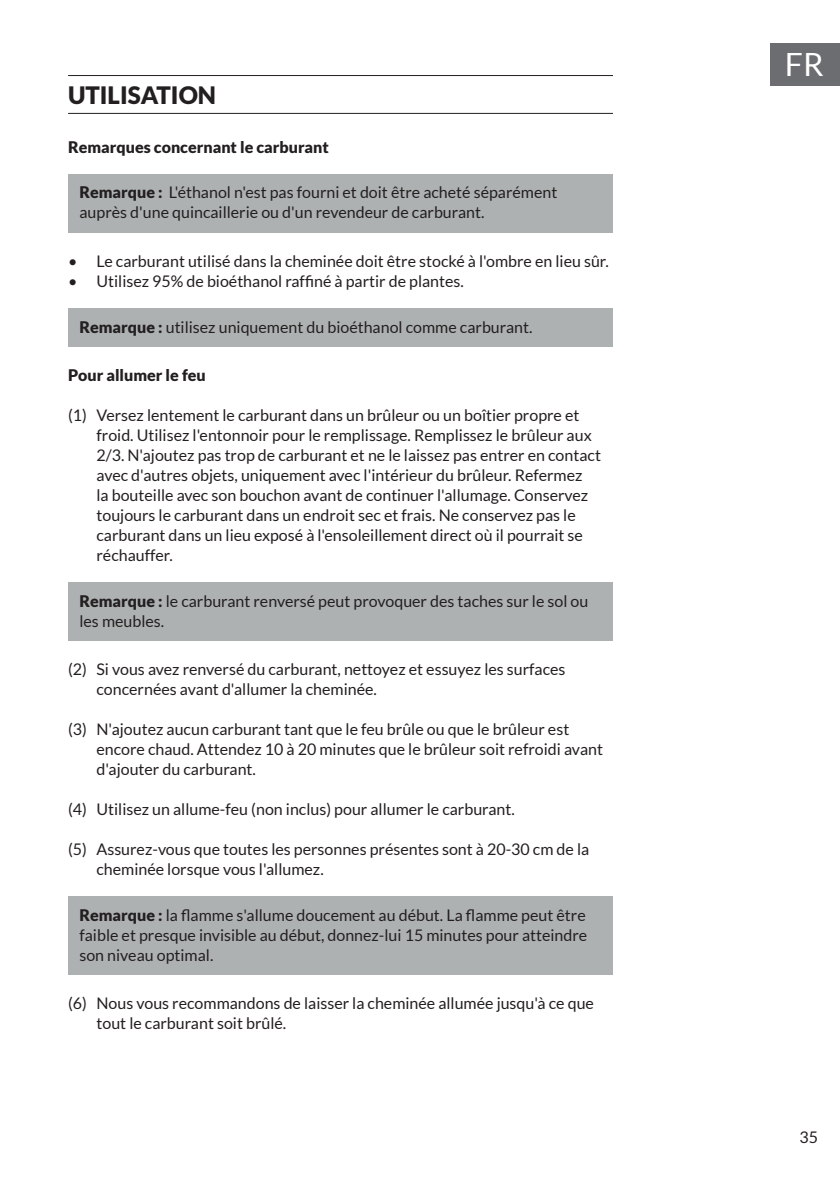
<style>
.page{position:relative;width:840px;height:1191px;background:#fff}
.page>*{position:absolute;margin:0;border:0;box-sizing:border-box;transform-origin:0 0}
.t1{font:32px "Lato";color:#fff}
.t2{font:900 24px "Lato";color:#231f20}
.t3{font:16px/20px "Lato";color:#231f20}
.t4{font:900 16px "Lato";color:#231f20}
.s1{font-weight:900}
</style>
<div class="page">
<div style="left:770px;top:43px;width:69px;height:42px;background:#6c6d70"></div>
<hr style="left:68px;top:75px;width:544px;height:1px;background:#231f20">
<hr style="left:68px;top:113px;width:544px;height:1px;background:#231f20">
<div style="left:68px;top:174px;width:544px;height:59px;background:#aeb1b1"></div>
<div style="left:68px;top:308px;width:544px;height:39px;background:#aeb1b1"></div>
<div style="left:68px;top:582px;width:544px;height:59px;background:#aeb1b1"></div>
<div style="left:68px;top:896px;width:544px;height:79px;background:#aeb1b1"></div>
<h2 class="t2" style="left:68px;top:82px;width:149px">UTILISATION</h2>
<p class="t4" style="left:68px;top:137px;width:262px">Remarques concernant le carburant</p>
<p class="t3" style="left:79px;top:182px;width:479px"><span class="s1">Remarque :</span> L'éthanol n'est pas fourni et doit être acheté séparément auprès d'une quincaillerie ou d'un revendeur de carburant.</p>
<p class="t3" style="left:68px;top:251px;width:542px">• Le carburant utilisé dans la cheminée doit être stocké à l'ombre en lieu sûr.</p>
<p class="t3" style="left:68px;top:271px;width:397px">• Utilisez 95% de bioéthanol raffiné à partir de plantes.</p>
<p class="t3" style="left:79px;top:316px;width:454px"><span class="s1">Remarque :</span> utilisez uniquement du bioéthanol comme carburant.</p>
<p class="t4" style="left:68px;top:366px;width:139px">Pour allumer le feu</p>
<p class="t3" style="left:96px;top:405px;width:505px;text-indent:-28px">(1) Versez lentement le carburant dans un brûleur ou un boîtier propre et froid. Utilisez l'entonnoir pour le remplissage. Remplissez le brûleur aux 2/3. N'ajoutez pas trop de carburant et ne le laissez pas entrer en contact avec d'autres objets, uniquement avec l'intérieur du brûleur. Refermez<br>la bouteille avec son bouchon avant de continuer l'allumage. Conservez toujours le carburant dans un endroit sec et frais. Ne conservez pas le carburant dans un lieu exposé à l'ensoleillement direct où il pourrait se réchauffer.</p>
<p class="t3" style="left:79px;top:591px;width:510px"><span class="s1">Remarque :</span> le carburant renversé peut provoquer des taches sur le sol ou les meubles.</p>
<p class="t3" style="left:96px;top:659px;width:470px;text-indent:-28px">(2) Si vous avez renversé du carburant, nettoyez et essuyez les surfaces concernées avant d'allumer la cheminée.</p>
<p class="t3" style="left:96px;top:719px;width:508px;text-indent:-28px">(3) N'ajoutez aucun carburant tant que le feu brûle ou que le brûleur est encore chaud. Attendez 10 à 20 minutes que le brûleur soit refroidi avant d'ajouter du carburant.</p>
<p class="t3" style="left:68px;top:799px;width:448px">(4) Utilisez un allume-feu (non inclus) pour allumer le carburant.</p>
<p class="t3" style="left:96px;top:839px;width:494px;text-indent:-28px">(5) Assurez-vous que toutes les personnes présentes sont à 20-30 cm de la cheminée lorsque vous l'allumez.</p>
<p class="t3" style="left:79px;top:905px;width:509px;text-align:justify"><span class="s1">Remarque :</span> la flamme s'allume doucement au début. La flamme peut être faible et presque invisible au début, donnez-lui 15 minutes pour atteindre son niveau optimal.</p>
<p class="t3" style="left:96px;top:993px;width:499px;text-indent:-28px">(6) Nous vous recommandons de laisser la cheminée allumée jusqu'à ce que tout le carburant soit brûlé.</p>
<h1 class="t1" style="left:784px;top:47px;width:40px">FR</h1>
<p class="t3" style="left:799px;top:1127px;width:20px">35</p>
</div>
